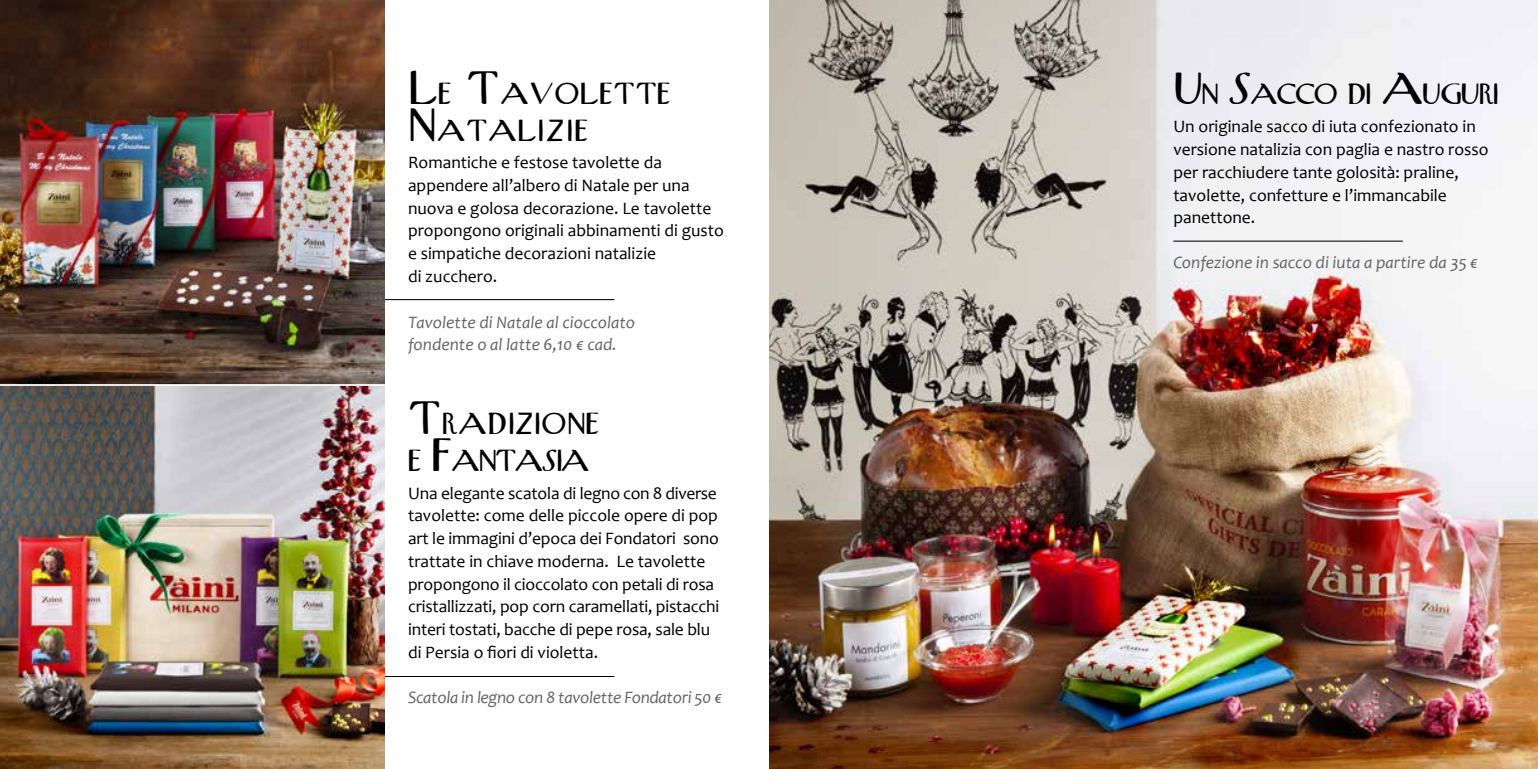
<style>
.page{position:relative;width:1538px;height:769px;background:#fff}
.page>*{position:absolute;margin:0;border:0;box-sizing:border-box;transform-origin:0 0}
.t1{font:45.5px/36.8px "New Yorker";color:#000}
.t2{font:43.75px "New Yorker";letter-spacing:-.05em;color:#000}
.t3{font:17.5px/22.8px "Candara";color:#000}
.t4{font:italic 17.5px/22.8px "Candara";color:#636466}
.t5{font:italic 17.5px "Candara";letter-spacing:-.02em;color:#636466}
</style>
<div class="page">
<img style="left:0;top:0;width:385px;height:769px">
<img style="left:769px;top:0;width:769px;height:769px">
<hr style="left:385px;top:676px;width:229px;height:1px;background:#000">
<hr style="left:385px;top:299px;width:229px;height:1px;background:#000">
<hr style="left:1173px;top:241px;width:230px;height:1px;background:#000">
<hr style="left:0;top:384px;width:419px;height:2px;background:#fff">
<h1 class="t1" style="left:408px;top:70px;width:265px">Le Tavolette<br>Natalizie</h1>
<p class="t3" style="left:408px;top:151px;width:317px">Romantiche e festose tavolette da appendere all’albero di Natale per una nuova e golosa decorazione. Le tavolette propongono originali abbinamenti di gusto e simpatiche decorazioni natalizie<br>di zucchero.</p>
<p class="t4" style="left:408px;top:310px;width:229px">Tavolette di Natale al cioccolato fondente o al latte 6,10 € cad.</p>
<h1 class="t1" style="left:408px;top:400px;width:193px">Tradizione e Fantasia</h1>
<p class="t3" style="left:408px;top:481px;width:313px">Una elegante scatola di legno con 8 diverse tavolette: come delle piccole opere di pop art le immagini d’epoca dei Fondatori sono trattate in chiave moderna. Le tavolette propongono il cioccolato con petali di rosa cristallizzati, pop corn caramellati, pistacchi interi tostati, bacche di pepe rosa, sale blu di Persia o fiori di violetta.</p>
<p class="t5" style="left:408px;top:686px;width:316px">Scatola in legno con 8 tavolette Fondatori 50 €</p>
<h2 class="t2" style="left:1173px;top:64px;width:327px">Un Sacco di Auguri</h2>
<p class="t3" style="left:1173px;top:115px;width:317px">Un originale sacco di iuta confezionato in versione natalizia con paglia e nastro rosso per racchiudere tante golosità: praline, tavolette, confetture e l’immancabile panettone.</p>
<p class="t4" style="left:1173px;top:251px;width:306px">Confezione in sacco di iuta a partire da 35 €</p>
</div>
